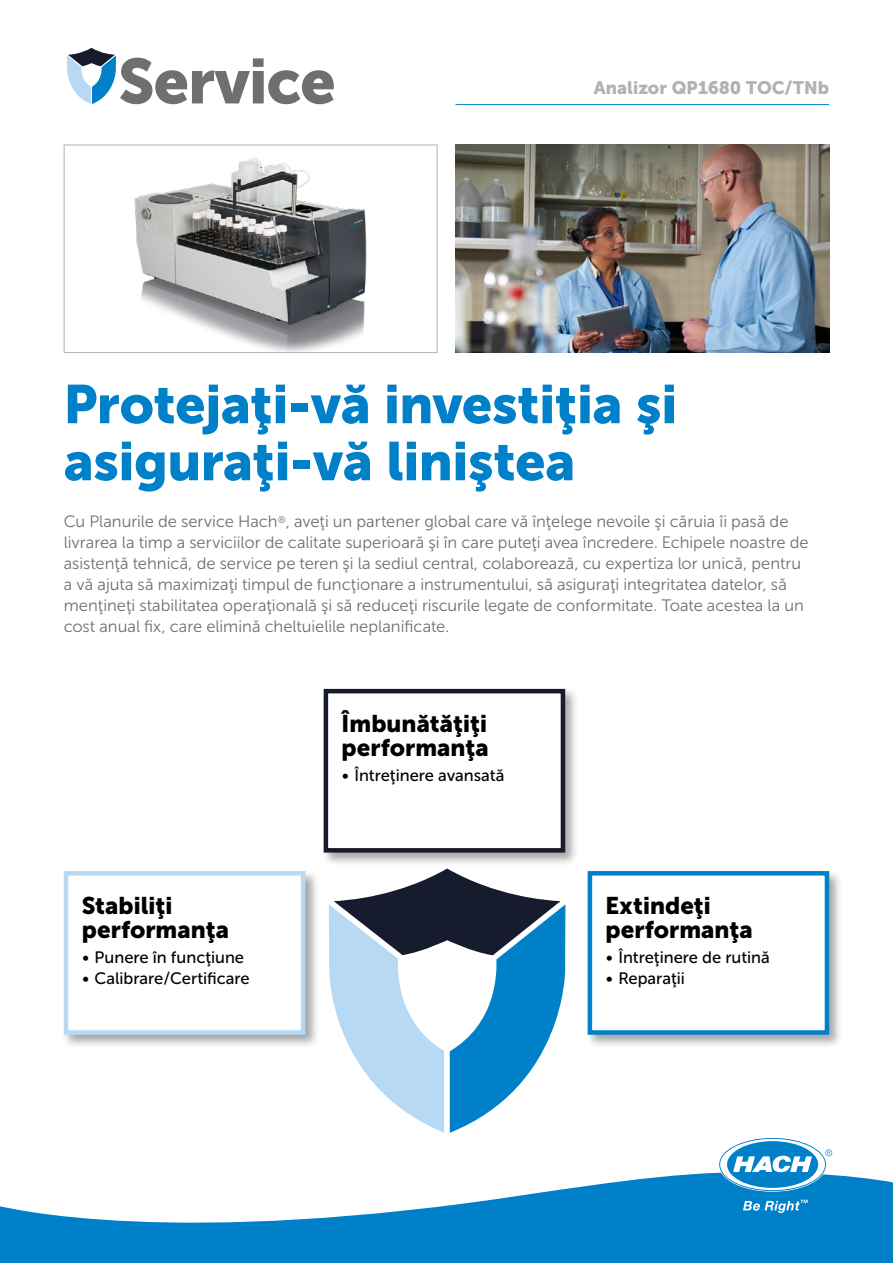
<style>
.page{position:relative;width:893px;height:1263px;background:#fff}
.page>*{position:absolute;margin:0;border:0;box-sizing:border-box;transform-origin:0 0}
.t1{font:54px/57px "Museo Sans Cyrl 900";letter-spacing:-.005em;color:#0080c8}
.t2{font:24px/24px "Museo Sans Cyrl 900";letter-spacing:.005em;color:#000}
.t3{font:18px "Museo Sans Cyrl 900";color:#b1b2b3}
.t4{font:16.5px/21px "Museo Sans Cyrl 300";color:#6f6f6e}
.t5{font:16.5px "Museo Sans Cyrl 500";color:#000}
</style>
<div class="page">
<hr style="left:455px;top:104px;width:374px;height:1px;background:#0080c8">
<img style="left:134px;top:158px;width:233px;height:193px">
<div style="left:64px;top:145px;width:373px;height:208px;border:1px solid #b1b2b3"></div>
<img style="left:455px;top:145px;width:374px;height:208px">
<svg style="left:67px;top:48px;width:267px;height:56px"></svg>
<svg style="left:329px;top:868px;width:236px;height:265px"></svg>
<svg style="left:0;top:1172px;width:893px;height:91px;fill:#0080c8"></svg>
<svg style="left:720px;top:1139px;width:112px;height:51px"></svg>
<svg style="left:743px;top:1200px;width:65px;height:13px"></svg>
<div style="left:62px;top:869px;width:257px;height:180px;background:#000;opacity:.35"></div>
<div style="left:66px;top:873px;width:237px;height:159px;background:#fff"></div>
<div style="left:64px;top:871px;width:241px;height:164px;border:4px solid #b7d9f4"></div>
<div style="left:586px;top:869px;width:257px;height:180px;background:#000;opacity:.35"></div>
<div style="left:590px;top:873px;width:237px;height:159px;background:#fff"></div>
<div style="left:588px;top:871px;width:241px;height:164px;border:4px solid #0080c8"></div>
<div style="left:322px;top:687px;width:257px;height:180px;background:#000;opacity:.35"></div>
<div style="left:326px;top:691px;width:237px;height:159px;background:#fff"></div>
<div style="left:324px;top:689px;width:241px;height:163px;border:4px solid #161b2e"></div>
<p class="t3" style="left:594px;top:78px;width:237px">Analizor QP1680 TOC/TNb</p>
<h1 class="t1" style="left:64px;top:376px;width:615px">Protejaţi-vă investiţia şi asiguraţi-vă liniştea</h1>
<p class="t4" style="left:64px;top:511px;width:746px">Cu Planurile de service Hach<sup>®</sup>, aveţi un partener global care vă înţelege nevoile şi căruia îi pasă de livrarea la timp a serviciilor de calitate superioară şi în care puteţi avea încredere. Echipele noastre de asistenţă tehnică, de service pe teren şi la sediul central, colaborează, cu expertiza lor unică, pentru a vă ajuta să maximizaţi timpul de funcţionare a instrumentului, să asiguraţi integritatea datelor, să menţineţi stabilitatea operaţională şi să reduceţi riscurile legate de conformitate. Toate acestea la un cost anual fix, care elimină cheltuielile neplanificate.</p>
<h2 class="t2" style="left:82px;top:893px;width:149px">Stabiliţi performanţa</h2>
<p class="t5" style="left:82px;top:948px;width:164px">• Punere în funcţiune</p>
<p class="t5" style="left:82px;top:969px;width:169px">• Calibrare/Certificare</p>
<h2 class="t2" style="left:342px;top:711px;width:149px">Îmbunătăţiţi performanţa</h2>
<p class="t5" style="left:342px;top:766px;width:164px">• Întreţinere avansată</p>
<h2 class="t2" style="left:606px;top:893px;width:149px">Extindeţi performanţa</h2>
<p class="t5" style="left:606px;top:948px;width:166px">• Întreţinere de rutină</p>
<p class="t5" style="left:606px;top:969px;width:81px">• Reparaţii</p>
</div>
